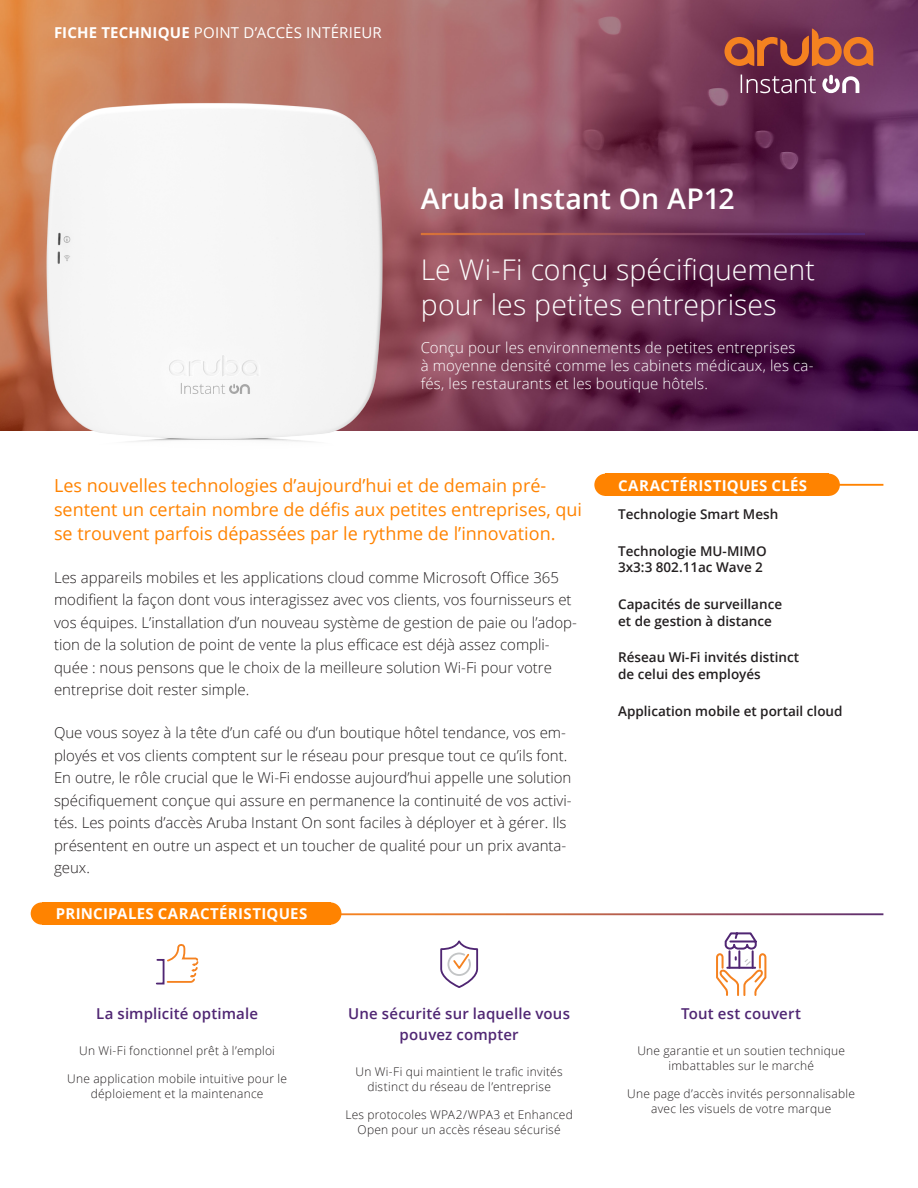
<style>
.page{position:relative;width:918px;height:1188px;background:#fff}
.page>*{position:absolute;margin:0;border:0;box-sizing:border-box;transform-origin:0 0}
.t1{font:300 28.5px/34.5px "Open Sans";letter-spacing:.005em;color:#fff}
.t2{font:600 28.5px "Open Sans";letter-spacing:.005em;color:#fff}
.t3{font:18px/24px "Open Sans";color:#ff8300}
.t4{font:300 15px/22.5px "Open Sans";color:#231f20}
.t5{font:300 15px/18px "Open Sans";letter-spacing:.01em;color:#fff}
.t6{font:600 15px/21px "Open Sans";letter-spacing:.01em;color:#502673;text-align:center}
.t7{font:700 15px "Open Sans";letter-spacing:.02em;color:#fff}
.t8{font:15px "Open Sans";letter-spacing:.01em;color:#fff}
.t9{font:600 13.5px/16.5px "Open Sans";color:#231f20}
.t10{font:300 12px/15px "Open Sans";letter-spacing:.02em;color:#231f20;text-align:center}
.s1{font-weight:700}
</style>
<div class="page">
<img style="left:0;top:0;width:918px;height:431px">
<svg style="left:822px;top:75px;width:37px;height:18px"></svg>
<svg style="left:741px;top:75px;width:75px;height:18px"></svg>
<svg style="left:725px;top:28px;width:148px;height:38px;background:#a04e3d"></svg>
<hr style="left:421px;top:233px;width:444px;height:2px;background:#fff">
<div style="left:818px;top:474px;width:22px;height:22px;background:#ff8300;border-radius:50%"></div>
<div style="left:594px;top:474px;width:23px;height:22px;background:#ff8300;border-radius:50%"></div>
<div style="left:605px;top:474px;width:224px;height:22px;background:#ff8300"></div>
<hr style="left:742px;top:484px;width:141px;height:2px;background:#ff8300">
<svg style="left:440px;top:941px;width:39px;height:47px"></svg>
<svg style="left:155px;top:944px;width:44px;height:41px"></svg>
<svg style="left:716px;top:932px;width:51px;height:64px"></svg>
<hr style="left:727px;top:967px;width:28px;height:2px;background:#502673">
<img style="left:23px;top:86px;width:376px;height:356px">
<div style="left:319px;top:902px;width:22px;height:23px;background:#ff8300;border-radius:50%"></div>
<div style="left:31px;top:902px;width:22px;height:23px;background:#ff8300;border-radius:50%"></div>
<div style="left:42px;top:902px;width:288px;height:23px;background:#ff8300"></div>
<p class="t8" style="left:54px;top:23px;width:329px"><span class="s1">FICHE TECHNIQUE</span> Point d’accès intérieur</p>
<h1 class="t2" style="left:421px;top:179px;width:315px">Aruba Instant On AP12</h1>
<h1 class="t1" style="left:421px;top:252px;width:396px">Le Wi-Fi conçu spécifiquement pour les petites entreprises</h1>
<p class="t5" style="left:421px;top:338px;width:394px">Conçu pour les environnements de petites entreprises<br>à moyenne densité comme les cabinets médicaux, les ca&shy;fés, les restaurants et les boutique hôtels.</p>
<p class="t3" style="left:54px;top:473px;width:494px">Les nouvelles technologies d’aujourd’hui et de demain pré-</p>
<p class="t7" style="left:618px;top:475px;width:190px">CARACTÉRISTIQUES CLÉS</p>
<p class="t3" style="left:54px;top:497px;width:530px">sentent un certain nombre de défis aux petites entreprises, qui se trouvent parfois dépassées par le rythme de l’innovation.</p>
<p class="t4" style="left:54px;top:566px;width:524px">Les appareils mobiles et les applications cloud comme Microsoft Office 365 modifient la façon dont vous interagissez avec vos clients, vos fournisseurs et vos équipes. L’installation d’un nouveau système de gestion de paie ou l’adop&shy;tion de la solution de point de vente la plus efficace est déjà assez compli&shy;quée : nous pensons que le choix de la meilleure solution Wi-Fi pour votre entreprise doit rester simple.</p>
<p class="t4" style="left:54px;top:721px;width:519px">Que vous soyez à la tête d’un café ou d’un boutique hôtel tendance, vos em&shy;ployés et vos clients comptent sur le réseau pour presque tout ce qu’ils font.<br>En outre, le rôle crucial que le Wi-Fi endosse aujourd’hui appelle une solution spécifiquement conçue qui assure en permanence la continuité de vos activi&shy;tés. Les points d’accès Aruba Instant On sont faciles à déployer et à gérer. Ils présentent en outre un aspect et un toucher de qualité pour un prix avanta&shy;geux.</p>
<p class="t9" style="left:618px;top:506px;width:162px">Technologie Smart Mesh</p>
<p class="t9" style="left:618px;top:542px;width:150px">Technologie MU-MIMO<br>3x3:3 802.11ac Wave 2</p>
<p class="t9" style="left:618px;top:596px;width:166px">Capacités de surveillance et de gestion à distance</p>
<p class="t9" style="left:618px;top:649px;width:182px">Réseau Wi-Fi invités distinct de celui des employés</p>
<p class="t9" style="left:618px;top:702px;width:226px">Application mobile et portail cloud</p>
<p class="t7" style="left:56px;top:903px;width:253px">PRINCIPALES CARACTÉRISTIQUES</p>
<p class="t6" style="left:96px;top:1003px;width:163px">La simplicité optimale</p>
<p class="t10" style="left:79px;top:1042px;width:197px">Un Wi-Fi fonctionnel prêt à l’emploi</p>
<p class="t10" style="left:67px;top:1071px;width:221px">Une application mobile intuitive pour le déploiement et la maintenance</p>
<p class="t6" style="left:348px;top:1003px;width:223px">Une sécurité sur laquelle vous pouvez compter</p>
<p class="t10" style="left:356px;top:1063px;width:209px">Un Wi-Fi qui maintient le trafic invités distinct du réseau de l’entreprise</p>
<p class="t10" style="left:345px;top:1107px;width:229px">Les protocoles WPA2/WPA3 et Enhanced<br>Open pour un accès réseau sécurisé</p>
<p class="t6" style="left:681px;top:1003px;width:121px">Tout est couvert</p>
<p class="t10" style="left:637px;top:1042px;width:209px">Une garantie et un soutien technique imbattables sur le marché</p>
<p class="t10" style="left:627px;top:1086px;width:229px">Une page d’accès invités personnalisable avec les visuels de votre marque</p>
</div>
